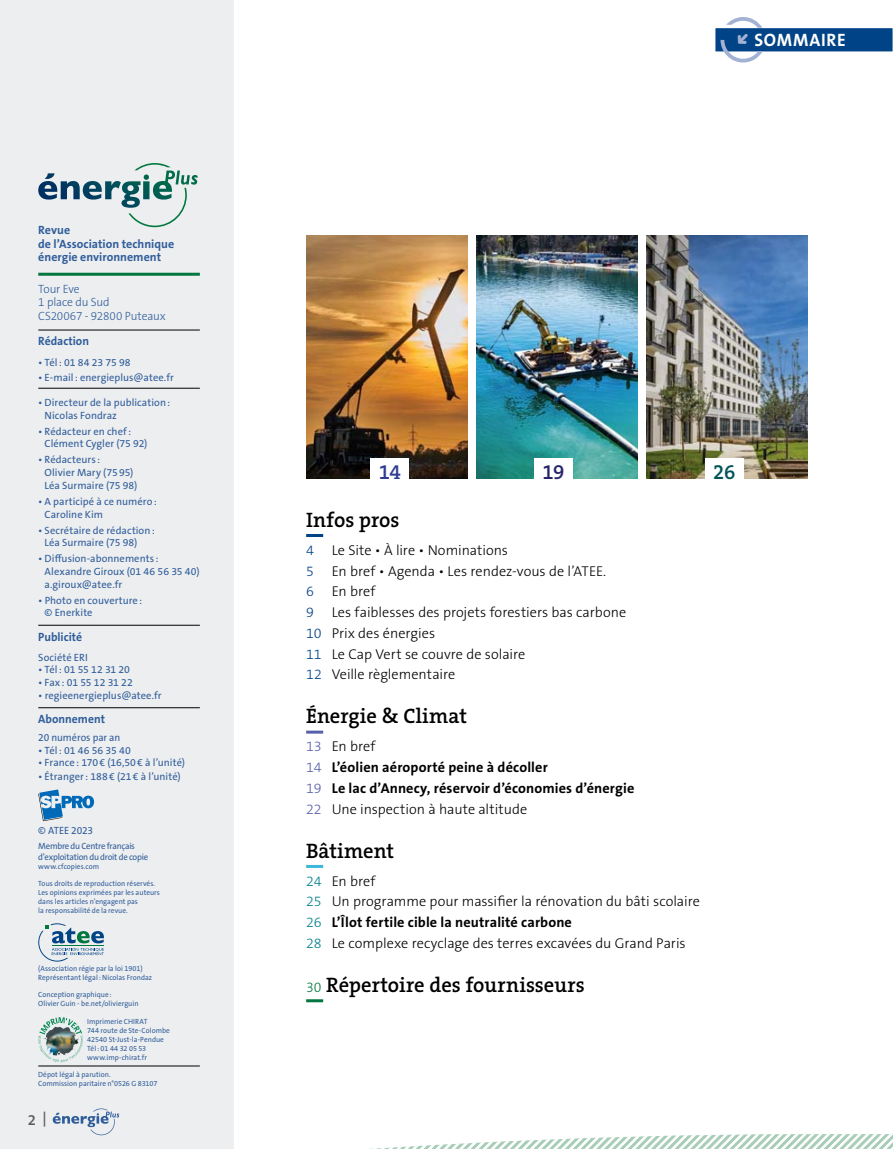
<style>
.page{position:relative;width:893px;height:1149px;background:#fff}
.page>*{position:absolute;margin:0;border:0;box-sizing:border-box;transform-origin:0 0}
.t1{font:600 21px "The Serif B W6";letter-spacing:-.005em;color:#000}
.t2{font:600 21px "The Serif B W6";color:#303c92}
.t3{font:600 21px "The Serif B W6";color:#27256b}
.t4{font:600 21px "The Serif B W6";color:#005459}
.t5{font:700 18px "The Sans B W7";letter-spacing:.04em;color:#fff}
.t6{font:600 15px "The Sans B W6";color:#5a5b5e}
.t7{font:300 14.25px/20.7px "The Sans B W3";color:#000}
.t8{font:700 14.25px/20.7px "The Sans B W7";letter-spacing:.01em;color:#000}
.t9{font:700 12px/13.5px "The Sans B W7";color:#2f5d9b}
.t10{font:300 12px/13.5px "The Sans B W3";letter-spacing:-.01em;color:#2f5d9b}
.t11{font:10.5px/12.8px "The Sans B W5 Plain";letter-spacing:.005em;color:#2f5d9b}
.t12{font:10.5px "The Sans B W5 Plain";letter-spacing:-.015em;color:#2f5d9b}
.t13{font:9px/10.5px "The Sans B W5 Plain";letter-spacing:-.025em;color:#2f5d9b}
.t14{font:7.5px/9px "The Sans B W5 Plain";letter-spacing:.005em;color:#2f5d9b}
.s1{color:#a2b2d5}
.s2{color:#004386}
.s3{color:#575faa}
.s4{font-family:"The Sans B W3";font-weight:300;color:#575faa}
.s5{color:#00808c}
.s6{font-family:"The Sans B W3";font-weight:300;color:#00808c}
.s7{font-family:"The Mix B W3";font-weight:300;font-size:14.25px;color:#00773e}
</style>
<div class="page">
<div style="left:1px;top:1px;width:233px;height:1147px;background:#edeeef"></div>
<svg style="left:229px;top:1133px;width:664px;height:16px"></svg>
<div style="left:715px;top:28px;width:177px;height:23px;background:#004386"></div>
<svg style="left:720px;top:17px;width:43px;height:45px"></svg>
<img style="left:306px;top:235px;width:162px;height:243px">
<div style="left:371px;top:458px;width:38px;height:25px;background:#fff"></div>
<img style="left:476px;top:235px;width:162px;height:243px">
<div style="left:534px;top:458px;width:39px;height:25px;background:#fff"></div>
<img style="left:646px;top:235px;width:162px;height:243px">
<div style="left:705px;top:458px;width:38px;height:25px;background:#fff"></div>
<hr style="left:306px;top:534px;width:17px;height:3px;background:#004386">
<hr style="left:306px;top:730px;width:17px;height:3px;background:#575faa">
<hr style="left:306px;top:864px;width:17px;height:3px;background:#3cb8da">
<hr style="left:306px;top:998px;width:17px;height:3px;background:#00773e">
<hr style="left:38px;top:273px;width:162px;height:3px;background:#00773e">
<hr style="left:38px;top:329px;width:162px;height:1px;background:#000">
<hr style="left:38px;top:388px;width:162px;height:1px;background:#000">
<hr style="left:38px;top:624px;width:162px;height:1px;background:#000">
<hr style="left:38px;top:707px;width:162px;height:1px;background:#000">
<hr style="left:38px;top:1065px;width:162px;height:1px;background:#000">
<svg style="left:83px;top:163px;width:115px;height:64px;background:#bdd0cf"></svg>
<svg style="left:38px;top:789px;width:56px;height:31px;background:#91b9d7"></svg>
<svg style="left:38px;top:923px;width:66px;height:38px;background:#b0c6cf"></svg>
<svg style="left:38px;top:1012px;width:45px;height:50px;background:#afbfb9"></svg>
<svg style="left:53px;top:1108px;width:66px;height:26px;background:#c7d0de"></svg>
<p class="t9" style="left:38px;top:224px;width:137px">Revue<br>de l’Association technique énergie environnement</p>
<p class="t10" style="left:38px;top:282px;width:129px">Tour Eve<br>1 place du Sud<br>CS20067 - 92800 Puteaux</p>
<p class="t9" style="left:38px;top:334px;width:52px">Rédaction</p>
<p class="t11" style="left:38px;top:355px;width:94px">• Tél : 01 84 23 75 98</p>
<p class="t11" style="left:38px;top:371px;width:137px">• E-mail : energieplus@atee.fr</p>
<p class="t11" style="left:45px;top:396px;width:127px;text-indent:-6px">• Directeur de la publication :<br>Nicolas Fondraz</p>
<p class="t11" style="left:45px;top:424px;width:104px;text-indent:-6px">• Rédacteur en chef :<br>Clément Cygler (75 92)</p>
<p class="t11" style="left:45px;top:453px;width:94px;text-indent:-6px">• Rédacteurs :<br>Olivier Mary (75 95)<br>Léa Surmaire (75 98)</p>
<p class="t11" style="left:45px;top:495px;width:114px;text-indent:-6px">• A participé à ce numéro :<br>Caroline Kim</p>
<p class="t11" style="left:45px;top:523px;width:112px;text-indent:-6px">• Secrétaire de rédaction :<br>Léa Surmaire (75 98)</p>
<p class="t11" style="left:45px;top:552px;width:157px;text-indent:-6px">• Diffusion-abonnements :<br>Alexandre Giroux (01 46 56 35 40) a.giroux@atee.fr</p>
<p class="t11" style="left:45px;top:593px;width:99px;text-indent:-6px">• Photo en couverture : © Enerkite</p>
<p class="t9" style="left:38px;top:629px;width:45px">Publicité</p>
<p class="t11" style="left:38px;top:650px;width:51px">Société ERI</p>
<p class="t12" style="left:38px;top:663px;width:93px">• Tél : 01 55 12 31 20</p>
<p class="t12" style="left:38px;top:675px;width:96px">• Fax : 01 55 12 31 22</p>
<p class="t11" style="left:38px;top:689px;width:125px">• regieenergieplus@atee.fr</p>
<p class="t9" style="left:38px;top:712px;width:68px">Abonnement</p>
<p class="t11" style="left:38px;top:730px;width:84px">20 numéros par an</p>
<p class="t11" style="left:38px;top:743px;width:94px">• Tél : 01 46 56 35 40</p>
<p class="t11" style="left:38px;top:756px;width:148px">• France : 170 € (16,50 € à l’unité)</p>
<p class="t11" style="left:38px;top:769px;width:144px">• Étranger : 188 € (21 € à l’unité)</p>
<p class="t12" style="left:38px;top:823px;width:56px">© ATEE 2023</p>
<p class="t13" style="left:38px;top:840px;width:112px">Membre du Centre français d’exploitation du droit de copie</p>
<p class="t14" style="left:38px;top:861px;width:62px">www.cfcopies.com</p>
<p class="t14" style="left:38px;top:878px;width:123px">Tous droits de reproduction réservés.<br>Les opinions exprimées par les auteurs dans les articles n’engagent pas<br>la responsabilité de la revue.</p>
<p class="t14" style="left:38px;top:963px;width:115px">(Association régie par la loi 1901)<br>Représentant légal : Nicolas Frondaz</p>
<p class="t14" style="left:38px;top:989px;width:102px">Conception graphique :<br>Olivier Guin - be.net/olivierguin</p>
<p class="t14" style="left:87px;top:1016px;width:84px">Imprimerie CHIRAT<br>744 route de Ste-Colombe<br>42540 St-Just-la-Pendue<br>Tél : 01 44 32 05 53 www.imp-chirat.fr</p>
<p class="t14" style="left:38px;top:1069px;width:121px">Dépot légal à parution.<br>Commission paritaire n°0526 G 83107</p>
<h3 class="t6" style="left:28px;top:1108px;width:21px">2 |</h3>
<h2 class="t5" style="left:736px;top:29px;width:111px"><span class="s1">★</span> SOMMAIRE</h2>
<h1 class="t2" style="left:379px;top:457px;width:24px">14</h1>
<h1 class="t3" style="left:542px;top:457px;width:24px">19</h1>
<h1 class="t4" style="left:713px;top:457px;width:24px">26</h1>
<h1 class="t1" style="left:306px;top:505px;width:95px">Infos pros</h1>
<h3 class="t7" style="left:306px;top:539px;width:322px"><span class="s2">4</span> Le Site • À lire • Nominations<br><span class="s2">5</span> En bref • Agenda • Les rendez-vous de l’ATEE.<br><span class="s2">6</span> En bref<br><span class="s2">9</span> Les faiblesses des projets forestiers bas carbone<br><span class="s2">10</span> Prix des énergies<br><span class="s2">11</span> Le Cap Vert se couvre de solaire<br><span class="s2">12</span> Veille règlementaire</h3>
<h1 class="t1" style="left:306px;top:702px;width:162px">Énergie &amp; Climat</h1>
<h3 class="t7" style="left:306px;top:736px;width:71px"><span class="s3">13</span> En bref</h3>
<h3 class="t8" style="left:306px;top:756px;width:330px"><span class="s4">14</span> L’éolien aéroporté peine à décoller<br><span class="s4">19</span> Le lac d’Annecy, réservoir d’économies d’énergie</h3>
<h3 class="t7" style="left:306px;top:798px;width:223px"><span class="s3">22</span> Une inspection à haute altitude</h3>
<h1 class="t1" style="left:306px;top:836px;width:89px">Bâtiment</h1>
<h3 class="t7" style="left:306px;top:870px;width:395px"><span class="s5">24</span> En bref<br><span class="s5">25</span> Un programme pour massifier la rénovation du bâti scolaire</h3>
<h3 class="t8" style="left:306px;top:911px;width:267px"><span class="s6">26</span> L’Îlot fertile cible la neutralité carbone</h3>
<h3 class="t7" style="left:306px;top:932px;width:381px"><span class="s5">28</span> Le complexe recyclage des terres excavées du Grand Paris</h3>
<h1 class="t1" style="left:306px;top:970px;width:280px"><span class="s7">30</span> Répertoire des fournisseurs</h1>
</div>
